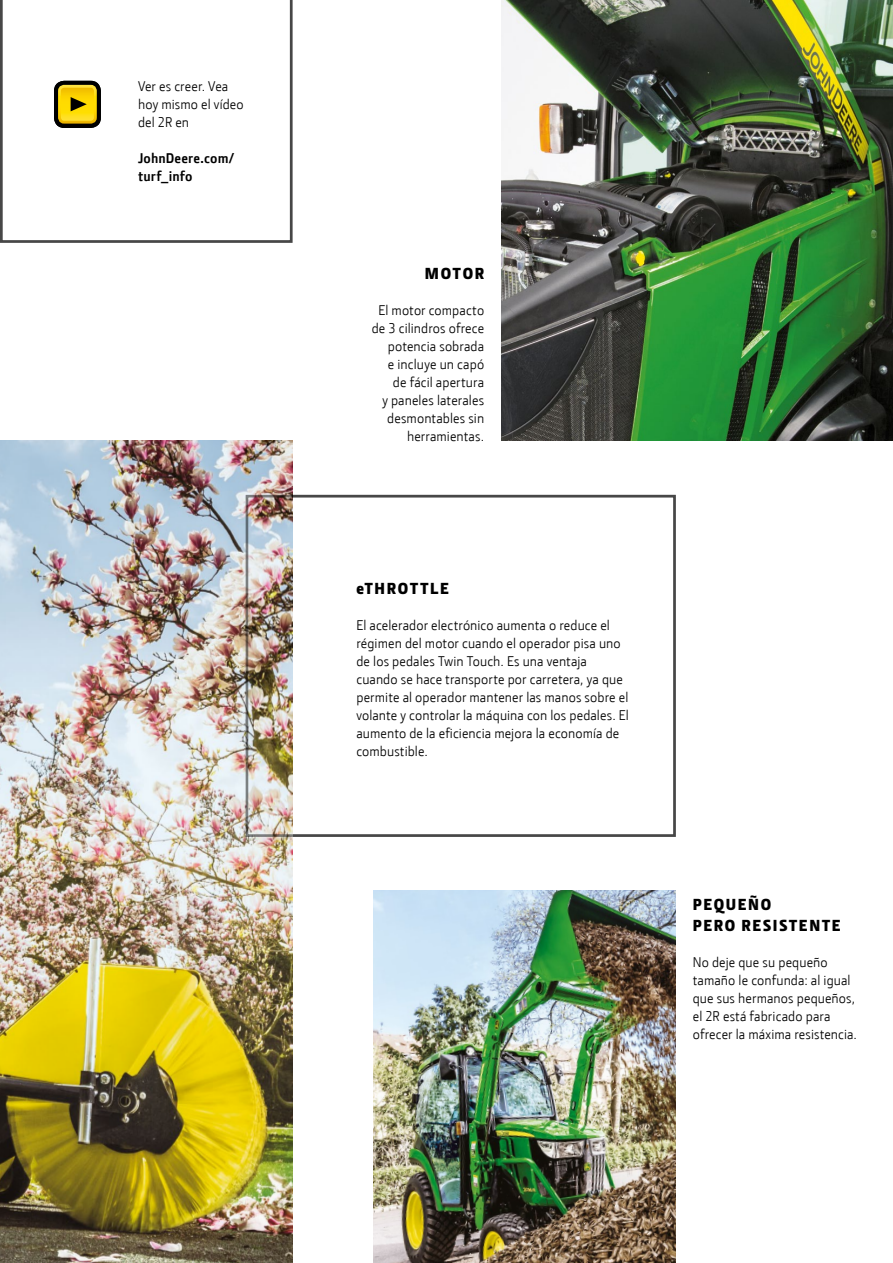
<style>
.page{position:relative;width:893px;height:1263px;background:#fff}
.page>*{position:absolute;margin:0;border:0;box-sizing:border-box;transform-origin:0 0}
.Subhead{font:900 16.5px/21px "Section";letter-spacing:.105em;color:#000}
.Subhead_right{font:900 16.5px "Section";letter-spacing:.105em;color:#000}
.Copy{font:14.25px/18px "JD Sans";letter-spacing:.005em;color:#000}
.Copy_right{font:14.25px/18px "JD Sans";letter-spacing:.01em;color:#000;text-align:right}
.Copy-2{font:700 14.25px/18px "JD Sans";letter-spacing:.01em;color:#000}
</style>
<div class="page">
<img style="left:0;top:441px;width:293px;height:822px">
<img style="left:501px;top:0;width:392px;height:441px">
<img style="left:373px;top:891px;width:303px;height:372px">
<div style="left:246px;top:495px;width:430px;height:342px;border:3px solid #878787"></div>
<svg style="left:0;top:0;width:293px;height:243px"></svg>
<p class="Copy" style="left:138px;top:77px;width:107px">Ver es creer. Vea hoy mismo el vídeo del 2R en</p>
<p class="Copy-2" style="left:138px;top:149px;width:98px">JohnDeere.com/ turf_info</p>
<p class="Subhead_right" style="left:425px;top:263px;width:61px">MOTOR</p>
<p class="Copy_right" style="left:372px;top:300px;width:114px">El motor compacto de 3 cilindros ofrece potencia sobrada<br>e incluye un capó de fácil apertura<br>y paneles laterales desmontables sin herramientas.</p>
<p class="Subhead" style="left:356px;top:578px;width:94px">eTHROTTLE</p>
<p class="Copy" style="left:356px;top:616px;width:274px">El acelerador electrónico aumenta o reduce el régimen del motor cuando el operador pisa uno de los pedales Twin Touch. Es una ventaja cuando se hace transporte por carretera, ya que permite al operador mantener las manos sobre el volante y controlar la máquina con los pedales. El aumento de la eficiencia mejora la economía de combustible.</p>
<p class="Subhead" style="left:693px;top:894px;width:149px">PEQUEÑO<br>PERO RESISTENTE</p>
<p class="Copy" style="left:693px;top:953px;width:166px">No deje que su pequeño tamaño le confunda: al igual que sus hermanos pequeños, el 2R está fabricado para ofrecer la máxima resistencia.</p>
</div>
